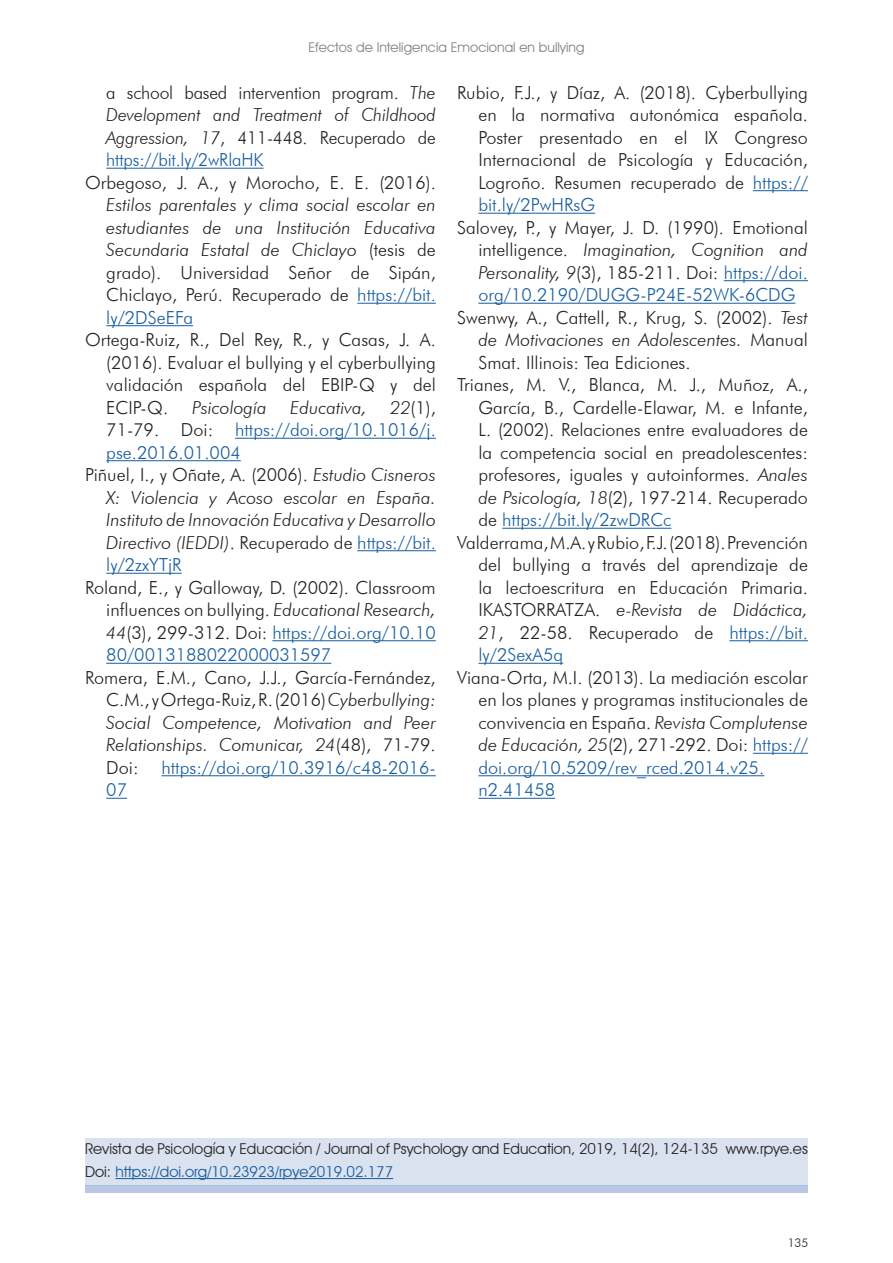
<style>
.page{position:relative;width:893px;height:1263px;background:#fff}
.page>*{position:absolute;margin:0;border:0;box-sizing:border-box;transform-origin:0 0}
.REFERENCIAS_-_LIBRO{font:300 18px/22.5px "Futura BT";color:#231f20;text-align:justify}
.REFERENCIAS_-_LIBRO-2{font:italic 300 18px/22.5px "Futura BT";color:#231f20;text-align:justify}
.REFERENCIAS_-_LIBRO-3{font:300 18px/22.5px "Futura BT";color:#175d9e;text-align:justify}
.t1{font:15px "Avant Garde IT Cby BT";color:#262526}
.t2{font:15px "Avant Garde IT Cby BT";color:#175d9e}
.Cabecera{font:13.5px "Avant Garde IT Cby BT";color:#808285}
.t3{font:300 12px "Futura BT";color:#231f20}
.s1{font-style:italic}
.s2{color:#175d9e}
.s3{font-style:normal}
.s4{font-style:normal;color:#175d9e}
.s5{font-style:italic;color:#231f20}
.s6{color:#231f20}
</style>
<div class="page">
<div style="left:85px;top:1138px;width:722px;height:47px;background:#dae2f0"></div>
<div style="left:85px;top:1185px;width:722px;height:8px;background:#b7c7e5"></div>
<hr style="left:115px;top:1178px;width:278px;height:1px;background:#175d9e">
<hr style="left:106px;top:168px;width:157px;height:1px;background:#175d9e">
<hr style="left:357px;top:303px;width:79px;height:1px;background:#175d9e">
<hr style="left:106px;top:325px;width:87px;height:1px;background:#175d9e">
<hr style="left:235px;top:438px;width:201px;height:1px;background:#175d9e">
<hr style="left:106px;top:460px;width:135px;height:1px;background:#175d9e">
<hr style="left:357px;top:550px;width:79px;height:1px;background:#175d9e">
<hr style="left:106px;top:573px;width:76px;height:1px;background:#175d9e">
<hr style="left:272px;top:640px;width:164px;height:1px;background:#175d9e">
<hr style="left:106px;top:663px;width:225px;height:1px;background:#175d9e">
<hr style="left:161px;top:775px;width:275px;height:1px;background:#175d9e">
<svg style="left:106px;top:798px;width:21px;height:1px"></svg>
<hr style="left:753px;top:190px;width:55px;height:1px;background:#175d9e">
<hr style="left:478px;top:213px;width:117px;height:1px;background:#175d9e">
<hr style="left:724px;top:280px;width:84px;height:1px;background:#175d9e">
<hr style="left:478px;top:303px;width:317px;height:1px;background:#175d9e">
<hr style="left:502px;top:528px;width:169px;height:1px;background:#175d9e">
<hr style="left:729px;top:640px;width:79px;height:1px;background:#175d9e">
<hr style="left:478px;top:663px;width:85px;height:1px;background:#175d9e">
<hr style="left:753px;top:753px;width:55px;height:1px;background:#175d9e">
<hr style="left:478px;top:775px;width:286px;height:1px;background:#175d9e">
<hr style="left:478px;top:798px;width:77px;height:1px;background:#175d9e">
<p class="Cabecera" style="left:308px;top:39px;width:278px">Efectos de Inteligencia Emocional en bullying</p>
<p class="REFERENCIAS_-_LIBRO" style="left:106px;top:81px;width:331px">a school based intervention program. <span class="s1">The Development and Treatment of Childhood Aggression, 17</span>, 411-448. Recuperado de <span class="s2">https://bit.ly/2wRlaHK</span></p>
<p class="REFERENCIAS_-_LIBRO-2" style="left:106px;top:171px;width:331px;text-indent:-21px"><span class="s3">Orbegoso, J. A., y Morocho, E. E. (2016).<br></span>Estilos parentales y clima social escolar en estudiantes de una Institución Educativa Secundaria Estatal de Chiclayo <span class="s3">(tesis de grado). Universidad Señor de Sipán, Chiclayo, Perú. Recuperado de</span> <span class="s4">https://bit. ly/2DSeEFa</span></p>
<p class="REFERENCIAS_-_LIBRO" style="left:106px;top:328px;width:331px;text-indent:-21px">Ortega-Ruiz, R., Del Rey, R., y Casas, J. A. (2016). Evaluar el bullying y el cyberbullying validación española del EBIP-Q y del ECIP-Q.</p>
<p class="REFERENCIAS_-_LIBRO-2" style="left:192px;top:396px;width:76px">Psicología</p>
<p class="REFERENCIAS_-_LIBRO-2" style="left:290px;top:396px;width:78px">Educativa,</p>
<p class="REFERENCIAS_-_LIBRO-3" style="left:106px;top:396px;width:331px;text-indent:284px"><span class="s5">22</span><span class="s6">(1), 71-79. Doi:</span> https://doi.org/10.1016/j. pse.2016.01.004</p>
<p class="REFERENCIAS_-_LIBRO-2" style="left:106px;top:463px;width:331px;text-indent:-21px"><span class="s3">Piñuel, I., y Oñate, A. (2006).</span> Estudio Cisneros X: Violencia y Acoso escolar en España.<br>Instituto de Innovación Educativa y Desarrollo Directivo (IEDDI)<span class="s3">. Recuperado de</span> <span class="s4">https://bit. ly/2zxYTjR</span></p>
<p class="REFERENCIAS_-_LIBRO" style="left:106px;top:576px;width:331px;text-indent:-21px">Roland, E., y Galloway, D. (2002). Classroom influences on bullying. <span class="s1">Educational Research, 44</span>(3), 299-312. Doi: <span class="s2">https://doi.org/10.10<br>80/0013188022000031597</span></p>
<p class="REFERENCIAS_-_LIBRO" style="left:106px;top:666px;width:331px;text-indent:-21px">Romera, E.M., Cano, J.J., García-Fernández, C.M., y Ortega-Ruiz, R. (2016) <span class="s1">Cyberbullying:<br>Social Competence, Motivation and Peer Relationships. Comunicar, 24</span>(48), 71-79.<br>Doi:</p>
<p class="REFERENCIAS_-_LIBRO-3" style="left:161px;top:756px;width:276px">https://doi.org/10.3916/c48-2016-</p>
<p class="REFERENCIAS_-_LIBRO-3" style="left:106px;top:778px;width:22px">07</p>
<p class="REFERENCIAS_-_LIBRO" style="left:478px;top:81px;width:331px;text-indent:-21px">Rubio, F.J., y Díaz, A. (2018). Cyberbullying en la normativa autonómica española.<br>Poster presentado en el IX Congreso Internacional de Psicología y Educación, Logroño. Resumen recuperado de <span class="s2">https:// bit.ly/2PwHRsG</span></p>
<p class="REFERENCIAS_-_LIBRO" style="left:478px;top:216px;width:331px;text-indent:-21px">Salovey, P., y Mayer, J. D. (1990). Emotional intelligence. <span class="s1">Imagination, Cognition and Personality, 9</span>(3), 185-211. Doi: <span class="s2">https://doi. org/10.2190/DUGG-P24E-52WK-6CDG</span></p>
<p class="REFERENCIAS_-_LIBRO" style="left:478px;top:306px;width:331px;text-indent:-21px">Swenwy, A., Cattell, R., Krug, S. (2002). <span class="s1">Test de Motivaciones en Adolescentes.</span> Manual Smat. Illinois: Tea Ediciones.</p>
<p class="REFERENCIAS_-_LIBRO" style="left:478px;top:373px;width:331px;text-indent:-21px">Trianes, M. V., Blanca, M. J., Muñoz, A., García, B., Cardelle-Elawar, M. e Infante, L. (2002). Relaciones entre evaluadores de la competencia social en preadolescentes: profesores, iguales y autoinformes. <span class="s1">Anales de Psicología, 18</span>(2), 197-214. Recuperado de <span class="s2">https://bit.ly/2zwDRCc</span></p>
<p class="REFERENCIAS_-_LIBRO" style="left:478px;top:531px;width:331px;text-indent:-21px">Valderrama, M.A. y Rubio, F.J. (2018). Prevención del bullying a través del aprendizaje de la lectoescritura en Educación Primaria.<br>IKASTORRATZA. <span class="s1">e-Revista de Didáctica, 21</span>, 22-58. Recuperado de <span class="s2">https://bit. ly/2SexA5q</span></p>
<p class="REFERENCIAS_-_LIBRO" style="left:478px;top:666px;width:331px;text-align:left;text-indent:-21px">Viana-Orta, M.I. (2013). La mediación escolar en los planes y programas institucionales de convivencia en España. <span class="s1">Revista Complutense de Educación, 25</span>(2), 271-292. Doi: <span class="s2">https:// doi.org/10.5209/rev_rced.2014.v25. n2.41458</span></p>
<p class="t1" style="left:85px;top:1140px;width:724px">Revista de Psicología y Educación / Journal of Psychology and Education, 2019, 14(2), 124-135 www.rpye.es</p>
<p class="t2" style="left:85px;top:1163px;width:310px"><span class="s6">Doi:</span> https://doi.org/10.23923/rpye2019.02.177</p>
<p class="t3" style="left:788px;top:1235px;width:22px">135</p>
</div>
